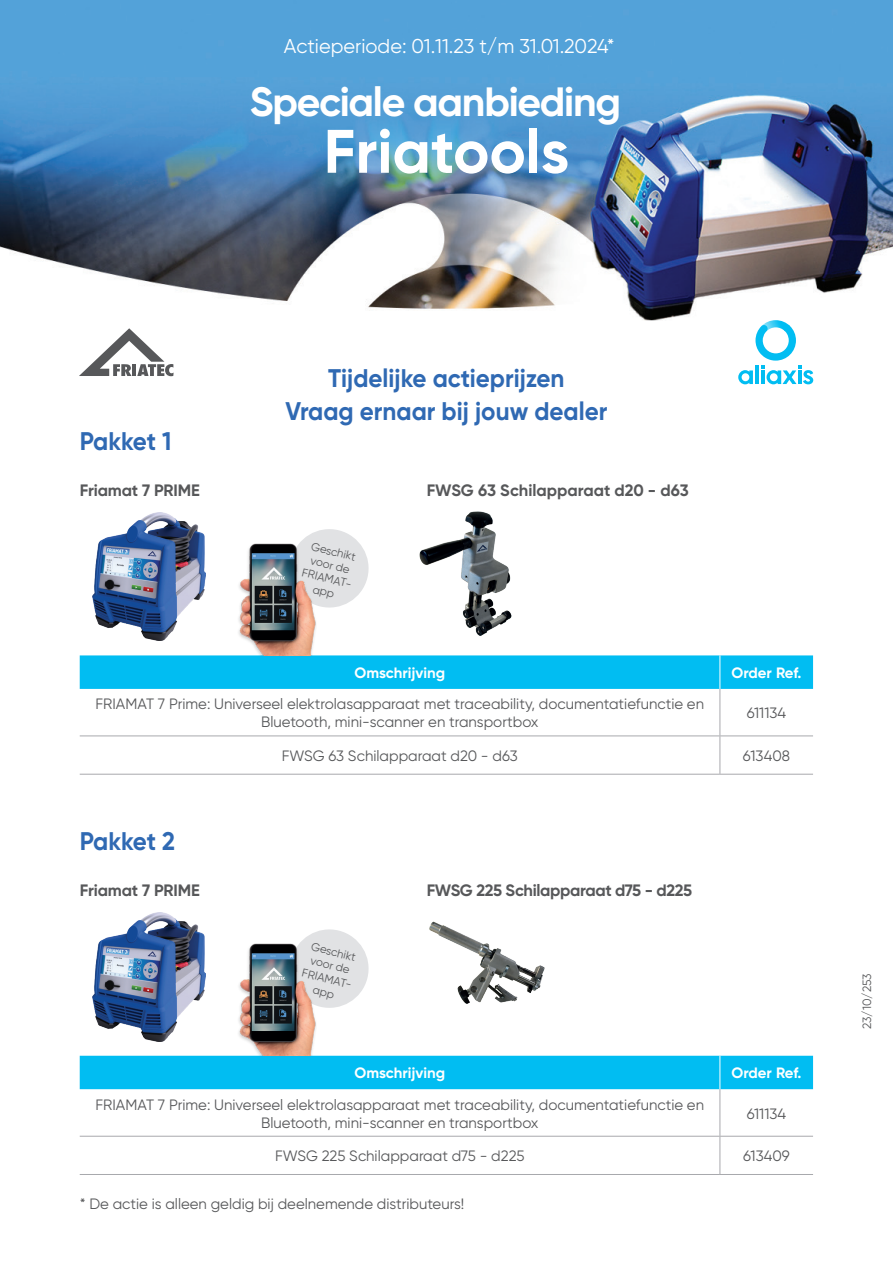
<style>
.page{position:relative;width:893px;height:1263px;background:#fff}
.page>*{position:absolute;margin:0;border:0;box-sizing:border-box;transform-origin:0 0}
.t1{font:700 61.35px "Gilroy";color:#fff}
.t2{font:700 40.8px "Gilroy";letter-spacing:-.03em;color:#fff}
.t3{font:700 25.5px/33px "Gilroy";color:#2f69b3;text-align:center;scale:.95 1}
.t4{font:19.95px "Gilroy";color:#fff}
.t5{font:700 16.5px "Gilroy";letter-spacing:-.01em;color:#57585a}
.t6{font:15px/18px "Gilroy";color:#57585a;text-align:center}
.t7{font:700 15px "Gilroy";color:#fff}
.t8{font:12px "Gilroy";letter-spacing:-.01em;color:#57585a}
.t9{font:11.4px/13.8px "Gilroy";color:#57585a;text-align:center}
</style>
<div class="page">
<img style="left:92px;top:512px;width:114px;height:129px">
<img style="left:419px;top:511px;width:92px;height:125px">
<div style="left:80px;top:655px;width:733px;height:34px;background:#01bdf2"></div>
<hr style="left:719px;top:655px;width:1px;height:34px;background:#fff">
<hr style="left:719px;top:736px;width:1px;height:38px;background:#a8a9ad">
<hr style="left:80px;top:774px;width:640px;height:1px;background:#a8a9ad">
<hr style="left:720px;top:774px;width:93px;height:1px;background:#a8a9ad">
<hr style="left:719px;top:689px;width:1px;height:46px;background:#a8a9ad">
<hr style="left:80px;top:735px;width:640px;height:1px;background:#a8a9ad">
<hr style="left:720px;top:735px;width:93px;height:1px;background:#a8a9ad">
<img style="left:0;top:0;width:893px;height:320px">
<svg style="left:738px;top:320px;width:75px;height:64px"></svg>
<svg style="left:79px;top:328px;width:95px;height:48px"></svg>
<img style="left:92px;top:913px;width:114px;height:128px">
<div style="left:80px;top:1056px;width:733px;height:33px;background:#01bdf2"></div>
<hr style="left:719px;top:1056px;width:1px;height:33px;background:#fff">
<hr style="left:719px;top:1136px;width:1px;height:38px;background:#a8a9ad">
<hr style="left:80px;top:1174px;width:640px;height:1px;background:#a8a9ad">
<hr style="left:720px;top:1174px;width:93px;height:1px;background:#a8a9ad">
<hr style="left:719px;top:1089px;width:1px;height:47px;background:#a8a9ad">
<hr style="left:80px;top:1136px;width:640px;height:1px;background:#a8a9ad">
<hr style="left:720px;top:1136px;width:93px;height:1px;background:#a8a9ad">
<img style="left:429px;top:921px;width:116px;height:83px">
<svg style="left:286px;top:529px;width:83px;height:78px"></svg>
<svg style="left:286px;top:929px;width:83px;height:79px"></svg>
<img style="left:238px;top:544px;width:96px;height:111px">
<img style="left:219px;top:944px;width:115px;height:112px">
<h3 class="t4" style="left:284px;top:34px;width:332px">Actieperiode: 01.11.23 t/m 31.01.2024*</h3>
<h2 class="t2" style="left:250px;top:77px;width:373px">Speciale aanbieding</h2>
<h1 class="t1" style="left:324px;top:113px;width:247px">Friatools</h1>
<h3 class="t3" style="left:80px;top:424px;width:98px">Pakket 1</h3>
<h3 class="t3" style="left:285px;top:361px;width:340px">Tijdelijke actieprijzen<br>Vraag ernaar bij jouw dealer</h3>
<p class="t5" style="left:80px;top:480px;width:122px">Friamat 7 PRIME</p>
<p class="t5" style="left:427px;top:480px;width:264px">FWSG 63 Schilapparaat d20 - d63</p>
<p class="t9" style="left:311px;top:538px;width:52px;rotate:14deg">Geschikt voor de<br>FRIAMAT&shy;app</p>
<p class="t7" style="left:354px;top:663px;width:92px">Omschrijving</p>
<p class="t7" style="left:732px;top:663px;width:71px">Order Ref.</p>
<p class="t6" style="left:96px;top:695px;width:610px">FRIAMAT 7 Prime: Universeel elektrolasapparaat met traceability, documentatiefunctie en<br>Bluetooth, mini-scanner en transportbox</p>
<p class="t6" style="left:747px;top:704px;width:41px">611134</p>
<p class="t6" style="left:282px;top:747px;width:238px">FWSG 63 Schilapparaat d20 - d63</p>
<p class="t6" style="left:743px;top:747px;width:49px">613408</p>
<h3 class="t3" style="left:80px;top:825px;width:102px">Pakket 2</h3>
<p class="t5" style="left:80px;top:880px;width:122px">Friamat 7 PRIME</p>
<p class="t5" style="left:427px;top:880px;width:267px">FWSG 225 Schilapparaat d75 - d225</p>
<p class="t9" style="left:311px;top:939px;width:52px;rotate:14deg">Geschikt voor de<br>FRIAMAT&shy;app</p>
<p class="t7" style="left:354px;top:1064px;width:92px">Omschrijving</p>
<p class="t7" style="left:732px;top:1064px;width:71px">Order Ref.</p>
<p class="t6" style="left:96px;top:1095px;width:610px">FRIAMAT 7 Prime: Universeel elektrolasapparaat met traceability, documentatiefunctie en<br>Bluetooth, mini-scanner en transportbox</p>
<p class="t6" style="left:747px;top:1104px;width:41px">611134</p>
<p class="t6" style="left:275px;top:1147px;width:251px">FWSG 225 Schilapparaat d75 - d225</p>
<p class="t6" style="left:743px;top:1147px;width:48px">613409</p>
<p class="t6" style="left:80px;top:1195px;width:386px">* De actie is alleen geldig bij deelnemende distributeurs!</p>
<p class="t8" style="left:860px;top:1029px;width:57px;rotate:-90deg">23/10/253</p>
</div>
